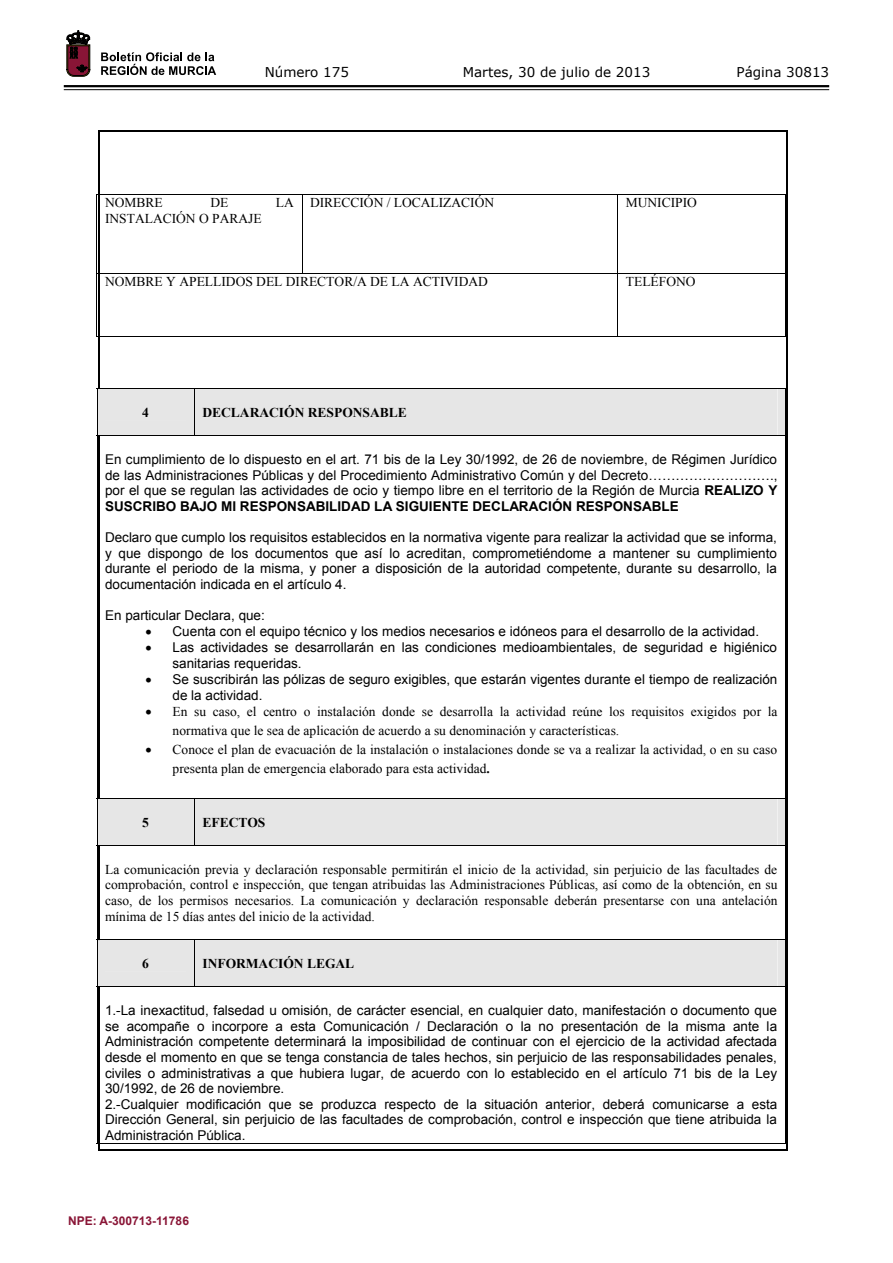
<style>
.page{position:relative;width:893px;height:1263px;background:#fff}
.page>*{position:absolute;margin:0;border:0;box-sizing:border-box;transform-origin:0 0}
.t1{font:13.5px/15.6px "Arial";color:#000}
.t2{font:13.5px/15.6px "Times New Roman";color:#000}
.t3{font:700 13.5px "Times New Roman";color:#000}
.t4{font:13.5px "Verdana";color:#000}
.t5{font:700 12px "Arial";color:#891536}
.s1{font-weight:700}
</style>
<div class="page">
<hr style="left:64px;top:85px;width:765px;height:2px;background:#000">
<hr style="left:64px;top:89px;width:765px;height:1px;background:#000">
<svg style="left:101px;top:52px;width:115px;height:23px"></svg>
<svg style="left:67px;top:31px;width:23px;height:45px"></svg>
<hr style="left:98px;top:131px;width:690px;height:1px;background:#000">
<hr style="left:98px;top:1149px;width:690px;height:1px;background:#000">
<hr style="left:98px;top:132px;width:1px;height:1017px;background:#000">
<hr style="left:787px;top:132px;width:1px;height:1017px;background:#000">
<div style="left:97px;top:388px;width:689px;height:47px;background:#e6e6e6"></div>
<hr style="left:97px;top:389px;width:1px;height:46px;background:#000">
<hr style="left:194px;top:389px;width:1px;height:46px;background:#000">
<hr style="left:785px;top:389px;width:1px;height:46px;background:#000">
<hr style="left:97px;top:435px;width:689px;height:1px;background:#000">
<hr style="left:97px;top:436px;width:1px;height:362px;background:#000">
<hr style="left:785px;top:436px;width:1px;height:362px;background:#000">
<div style="left:98px;top:799px;width:687px;height:46px;background:#e6e6e6"></div>
<div style="left:202px;top:799px;width:575px;height:15px;background:#e6e6e6"></div>
<div style="left:202px;top:814px;width:575px;height:16px;background:#e6e6e6"></div>
<div style="left:202px;top:830px;width:575px;height:15px;background:#e6e6e6"></div>
<hr style="left:97px;top:798px;width:689px;height:1px;background:#000">
<hr style="left:97px;top:799px;width:1px;height:46px;background:#000">
<hr style="left:194px;top:799px;width:1px;height:46px;background:#000">
<hr style="left:785px;top:799px;width:1px;height:46px;background:#000">
<hr style="left:97px;top:845px;width:689px;height:1px;background:#000">
<hr style="left:97px;top:846px;width:1px;height:93px;background:#000">
<hr style="left:785px;top:846px;width:1px;height:93px;background:#000">
<div style="left:98px;top:940px;width:687px;height:46px;background:#e6e6e6"></div>
<div style="left:202px;top:940px;width:575px;height:15px;background:#e6e6e6"></div>
<div style="left:202px;top:955px;width:575px;height:16px;background:#e6e6e6"></div>
<div style="left:202px;top:971px;width:575px;height:15px;background:#e6e6e6"></div>
<hr style="left:97px;top:939px;width:689px;height:1px;background:#000">
<hr style="left:97px;top:940px;width:1px;height:46px;background:#000">
<hr style="left:194px;top:940px;width:1px;height:46px;background:#000">
<hr style="left:785px;top:940px;width:1px;height:46px;background:#000">
<hr style="left:97px;top:986px;width:689px;height:1px;background:#000">
<hr style="left:97px;top:987px;width:1px;height:156px;background:#000">
<hr style="left:97px;top:1143px;width:688px;height:1px;background:#000">
<hr style="left:785px;top:987px;width:1px;height:156px;background:#000">
<hr style="left:97px;top:194px;width:689px;height:1px;background:#000">
<hr style="left:97px;top:195px;width:1px;height:78px;background:#000">
<hr style="left:302px;top:195px;width:1px;height:78px;background:#000">
<hr style="left:617px;top:195px;width:1px;height:78px;background:#000">
<hr style="left:785px;top:195px;width:1px;height:78px;background:#000">
<hr style="left:97px;top:273px;width:689px;height:1px;background:#000">
<hr style="left:97px;top:274px;width:1px;height:62px;background:#000">
<hr style="left:97px;top:336px;width:520px;height:1px;background:#000">
<hr style="left:617px;top:274px;width:1px;height:62px;background:#000">
<hr style="left:618px;top:336px;width:167px;height:1px;background:#000">
<hr style="left:785px;top:274px;width:1px;height:62px;background:#000">
<p class="t4" style="left:265px;top:62px;width:86px">Número 175</p>
<p class="t4" style="left:463px;top:62px;width:189px">Martes, 30 de julio de 2013</p>
<p class="t4" style="left:736px;top:62px;width:94px">Página 30813</p>
<p class="t2" style="left:105px;top:195px;width:59px">NOMBRE</p>
<p class="t2" style="left:210px;top:195px;width:19px">DE</p>
<p class="t2" style="left:276px;top:195px;width:19px">LA</p>
<p class="t2" style="left:105px;top:210px;width:158px">INSTALACIÓN O PARAJE</p>
<p class="t2" style="left:310px;top:195px;width:186px">DIRECCIÓN / LOCALIZACIÓN</p>
<p class="t2" style="left:626px;top:195px;width:73px">MUNICIPIO</p>
<p class="t2" style="left:105px;top:273px;width:384px">NOMBRE Y APELLIDOS DEL DIRECTOR/A DE LA ACTIVIDAD</p>
<p class="t2" style="left:626px;top:273px;width:71px">TELÉFONO</p>
<p class="t3" style="left:142px;top:403px;width:8px">4</p>
<p class="t3" style="left:202px;top:403px;width:206px">DECLARACIÓN RESPONSABLE</p>
<p class="t1" style="left:105px;top:452px;width:674px;text-align:justify">En cumplimiento de lo dispuesto en el art. 71 bis de la Ley 30/1992, de 26 de noviembre, de Régimen Jurídico de las Administraciones Públicas y del Procedimiento Administrativo Común y del Decreto………………………., por el que se regulan las actividades de ocio y tiempo libre en el territorio de la Región de Murcia <span class="s1">REALIZO Y SUSCRIBO BAJO MI RESPONSABILIDAD LA SIGUIENTE DECLARACIÓN RESPONSABLE</span></p>
<p class="t1" style="left:105px;top:529px;width:673px;text-align:justify">Declaro que cumplo los requisitos establecidos en la normativa vigente para realizar la actividad que se informa, y que dispongo de los documentos que así lo acreditan, comprometiéndome a mantener su cumplimiento durante el periodo de la misma, y poner a disposición de la autoridad competente, durante su desarrollo, la documentación indicada en el artículo 4.</p>
<p class="t1" style="left:105px;top:607px;width:161px">En particular Declara, que:</p>
<p class="t1" style="left:146px;top:624px;width:615px">• Cuenta con el equipo técnico y los medios necesarios e idóneos para el desarrollo de la actividad.</p>
<p class="t1" style="left:173px;top:640px;width:606px;text-indent:-27px">• Las actividades se desarrollarán en las condiciones medioambientales, de seguridad e higiénico sanitarias requeridas.</p>
<p class="t1" style="left:173px;top:672px;width:606px;text-indent:-27px">• Se suscribirán las pólizas de seguro exigibles, que estarán vigentes durante el tiempo de realización de la actividad.</p>
<p class="t2" style="left:173px;top:702px;width:606px;line-height:18.6px;text-indent:-27px">• En su caso, el centro o instalación donde se desarrolla la actividad reúne los requisitos exigidos por la normativa que le sea de aplicación de acuerdo a su denominación y características.</p>
<p class="t2" style="left:173px;top:740px;width:606px;line-height:18.6px;text-indent:-27px">• Conoce el plan de evacuación de la instalación o instalaciones donde se va a realizar la actividad, o en su caso presenta plan de emergencia elaborado para esta actividad<span class="s1">.</span></p>
<p class="t3" style="left:142px;top:813px;width:8px">5</p>
<p class="t3" style="left:202px;top:813px;width:64px">EFECTOS</p>
<p class="t2" style="left:105px;top:861px;width:674px;text-align:justify">La comunicación previa y declaración responsable permitirán el inicio de la actividad, sin perjuicio de las facultades de comprobación, control e inspección, que tengan atribuidas las Administraciones Públicas, así como de la obtención, en su caso, de los permisos necesarios. La comunicación y declaración responsable deberán presentarse con una antelación mínima de 15 días antes del inicio de la actividad.</p>
<p class="t3" style="left:142px;top:954px;width:8px">6</p>
<p class="t3" style="left:202px;top:954px;width:153px">INFORMACIÓN LEGAL</p>
<p class="t1" style="left:105px;top:1003px;width:674px">1.-La inexactitud, falsedad u omisión, de carácter esencial, en cualquier dato, manifestación o documento que se acompañe o incorpore a esta Comunicación / Declaración o la no presentación de la misma ante la Administración competente determinará la imposibilidad de continuar con el ejercicio de la actividad afectada desde el momento en que se tenga constancia de tales hechos, sin perjuicio de las responsabilidades penales, civiles o administrativas a que hubiera lugar, de acuerdo con lo establecido en el artículo 71 bis de la Ley 30/1992, de 26 de noviembre.<br>2.-Cualquier modificación que se produzca respecto de la situación anterior, deberá comunicarse a esta Dirección General, sin perjuicio de las facultades de comprobación, control e inspección que tiene atribuida la Administración Pública.</p>
<p class="t5" style="left:68px;top:1213px;width:122px">NPE: A-300713-11786</p>
</div>
